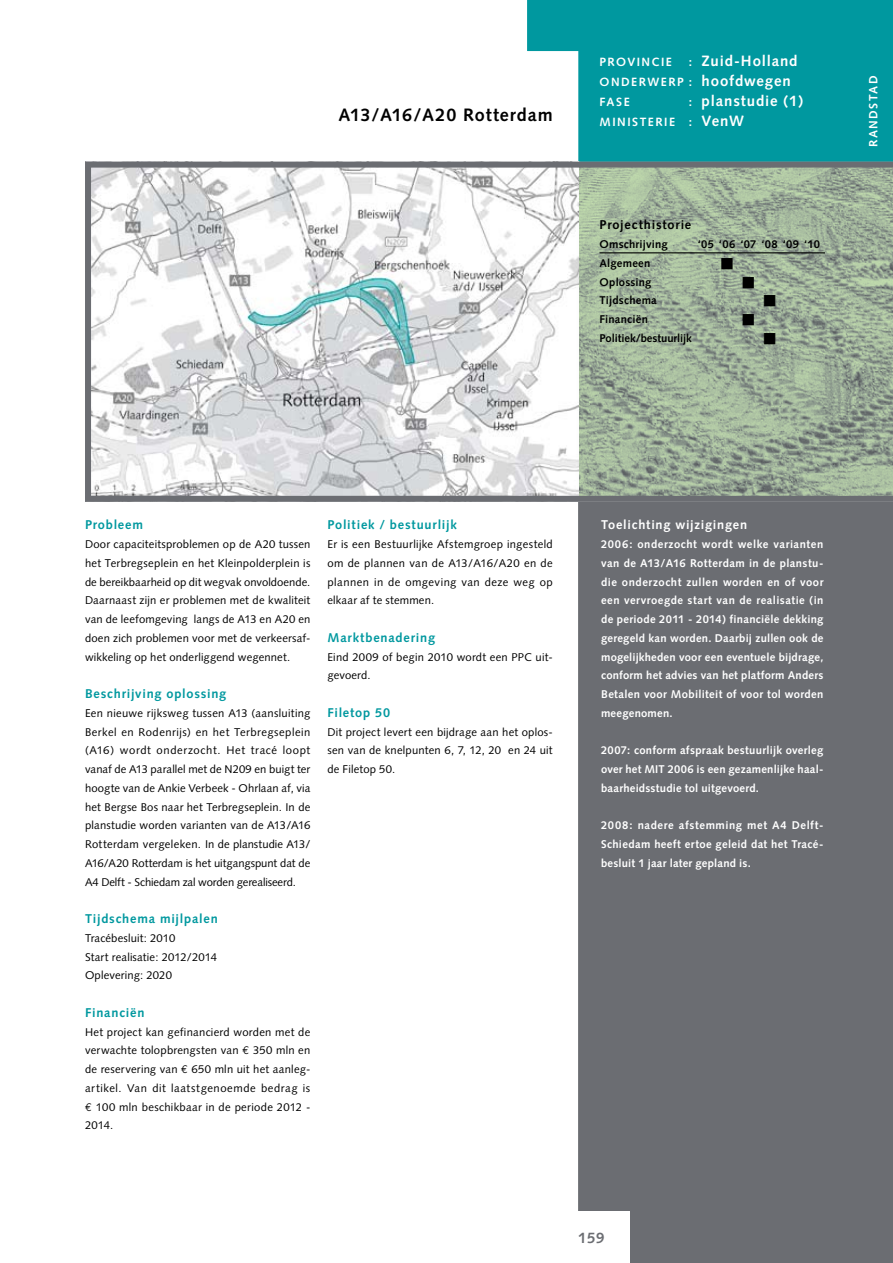
<style>
.page{position:relative;width:893px;height:1263px;background:#fff}
.page>*{position:absolute;margin:0;border:0;box-sizing:border-box;transform-origin:0 0}
.t1{font:700 18px "Syntax";letter-spacing:.05em;color:#000}
.t2{font:700 15px/20.2px "Syntax";letter-spacing:.05em;color:#fff}
.t3{font:700 15px "Syntax";color:#6b6d72}
.t4{font:700 12.75px "Syntax";letter-spacing:.06em;color:#00989f}
.t5{font:700 12.75px "Syntax";letter-spacing:.06em;color:#fff}
.t6{font:700 12.75px "Syntax";letter-spacing:.06em;color:#000}
.t7{font:700 12px/20.2px "Syntax";letter-spacing:.125em;color:#fff;text-align:justify}
.t8{font:11.25px/18.8px "Syntax";letter-spacing:.02em;color:#000;text-align:justify}
.t9{font:700 11.25px/18.8px "Syntax";letter-spacing:.02em;color:#fff;text-align:justify}
.t10{font:700 11.25px/18.8px "Syntax";letter-spacing:.01em;color:#000}
.t11{font:700 11.25px "Syntax";letter-spacing:.035em;color:#000}
.s1{font-family:"Euro Mono"}
</style>
<div class="page">
<svg style="left:527px;top:0;width:366px;height:162px;background:#19a1a8"></svg>
<div style="left:578px;top:502px;width:315px;height:761px;background:#6b6d72"></div>
<svg style="left:85px;top:162px;width:808px;height:340px"></svg>
<div style="left:578px;top:1212px;width:51px;height:51px;background:#fff"></div>
<svg style="left:721px;top:258px;width:12px;height:11px"></svg>
<svg style="left:743px;top:276px;width:11px;height:12px"></svg>
<svg style="left:764px;top:295px;width:11px;height:12px"></svg>
<svg style="left:743px;top:314px;width:11px;height:11px"></svg>
<svg style="left:764px;top:333px;width:11px;height:11px"></svg>
<h1 class="t1" style="left:339px;top:105px;width:216px">A13/A16/A20Rotterdam</h1>
<p class="t7" style="left:600px;top:51px;width:74px">Provincie</p>
<p class="t7" style="left:600px;top:51px;width:94px;text-indent:89px">:<br>Onderwerp : fase</p>
<p class="t7" style="left:689px;top:92px;width:5px">:</p>
<p class="t7" style="left:600px;top:112px;width:94px">ministerie :</p>
<h2 class="t2" style="left:702px;top:50px;width:103px">Zuid-Holland hoofdwegen planstudie (1)<br>VenW</h2>
<p class="t6" style="left:600px;top:218px;width:93px">Projecthistorie</p>
<p class="t10" style="left:600px;top:235px;width:70px">Omschrijving</p>
<p class="t11" style="left:698px;top:238px;width:124px">‘05 ‘06 ‘07 ‘08 ‘09 ‘10</p>
<p class="t10" style="left:600px;top:254px;width:94px">Algemeen<br>Oplossing<br>Tijdschema<br>Financiën<br>Politiek/bestuurlijk</p>
<p class="t7" style="left:863px;top:147px;width:73px;rotate:-90deg">randstad</p>
<p class="t4" style="left:85px;top:518px;width:60px">Probleem</p>
<p class="t8" style="left:85px;top:535px;width:227px">Door capaciteitsproblemen op de A20 tussen het Terbregseplein en het Kleinpolderplein is de bereikbaarheid op dit wegvak onvoldoende.<br>Daarnaast zijn er problemen met de kwaliteit van de leefom-geving langs de A13 en A20 en doen zich problemen voor met de verkeersaf&shy;wikkeling op het onderliggend wegennet.</p>
<p class="t4" style="left:85px;top:686px;width:143px">Beschrijving oplossing</p>
<p class="t8" style="left:85px;top:704px;width:227px">Een nieuwe rijksweg tussen A13 (aansluiting Berkel en Rodenrijs) en het Terbregseplein (A16) wordt onderzocht. Het tracé loopt vanaf de A13 parallel met de N209 en buigt ter hoogte van de Ankie Verbeek - Ohrlaan af, via het Bergse Bos naar het Terbregseplein. In de planstudie worden varianten van de A13/A16<br>Rotterdam vergeleken. In de planstudie A13/ A16/A20 Rotterdam is het uitgangspunt dat de A4 Delft - Schiedam zal worden gerealiseerd.</p>
<p class="t4" style="left:85px;top:911px;width:134px">Tijdschema mijlpalen</p>
<p class="t8" style="left:85px;top:929px;width:133px;text-align:left">Tracébesluit: 2010<br>Start realisatie: 2012/2014<br>Oplevering: 2020</p>
<p class="t4" style="left:85px;top:1005px;width:61px">Financiën</p>
<p class="t8" style="left:85px;top:1022px;width:227px;text-align:left">Het project kan gefinancierd worden met de verwachte tolopbrengsten van <span class="s1">E</span> 350 mln en de reservering van <span class="s1">E</span> 650 mln uit het aanleg&shy;artikel. Van dit laatstgenoemde bedrag is <span class="s1">E</span> 100 mln beschikbaar in de periode 2012 - 2014.</p>
<p class="t4" style="left:327px;top:518px;width:131px">Politiek / bestuurlijk</p>
<p class="t8" style="left:327px;top:535px;width:227px">Er is een Bestuurlijke Afstemgroep ingesteld om de plannen van de A13/A16/A20 en de plannen in de omgeving van deze weg op elkaar af te stemmen.</p>
<p class="t4" style="left:327px;top:630px;width:109px">Marktbenadering</p>
<p class="t8" style="left:327px;top:647px;width:227px">Eind 2009 of begin 2010 wordt een PPC uit&shy;gevoerd.</p>
<p class="t4" style="left:327px;top:705px;width:64px">Filetop 50</p>
<p class="t8" style="left:327px;top:722px;width:227px">Dit project levert een bijdrage aan het oplos&shy;sen van de knelpunten 6, 7, 12, 20 en 24 uit de Filetop 50.</p>
<p class="t5" style="left:601px;top:518px;width:148px">Toelichting wijzigingen</p>
<p class="t9" style="left:601px;top:535px;width:224px">2006: onderzocht wordt welke varianten van de A13/A16 Rotterdam in de planstu&shy;die onderzocht zullen worden en of voor een vervroegde start van de realisatie (in de periode 2011 - 2014) financiële dekking geregeld kan worden. Daarbij zullen ook de mogelijkheden voor een eventuele bijdrage, conform het advies van het platform Anders Betalen voor Mobiliteit of voor tol worden meegenomen.</p>
<p class="t9" style="left:601px;top:741px;width:224px">2007: conform afspraak bestuurlijk overleg over het MIT</p>
<p class="t9" style="left:601px;top:760px;width:224px;text-indent:67px">2006 is een gezamenlijke haal&shy;baarheidsstudie tol uitgevoerd.</p>
<p class="t9" style="left:601px;top:816px;width:224px">2008: nadere afstemming met A4 Delft-Schiedam heeft ertoe geleid dat het Tracé&shy;besluit 1 jaar later gepland is.</p>
<h2 class="t3" style="left:578px;top:1229px;width:28px">159</h2>
</div>
